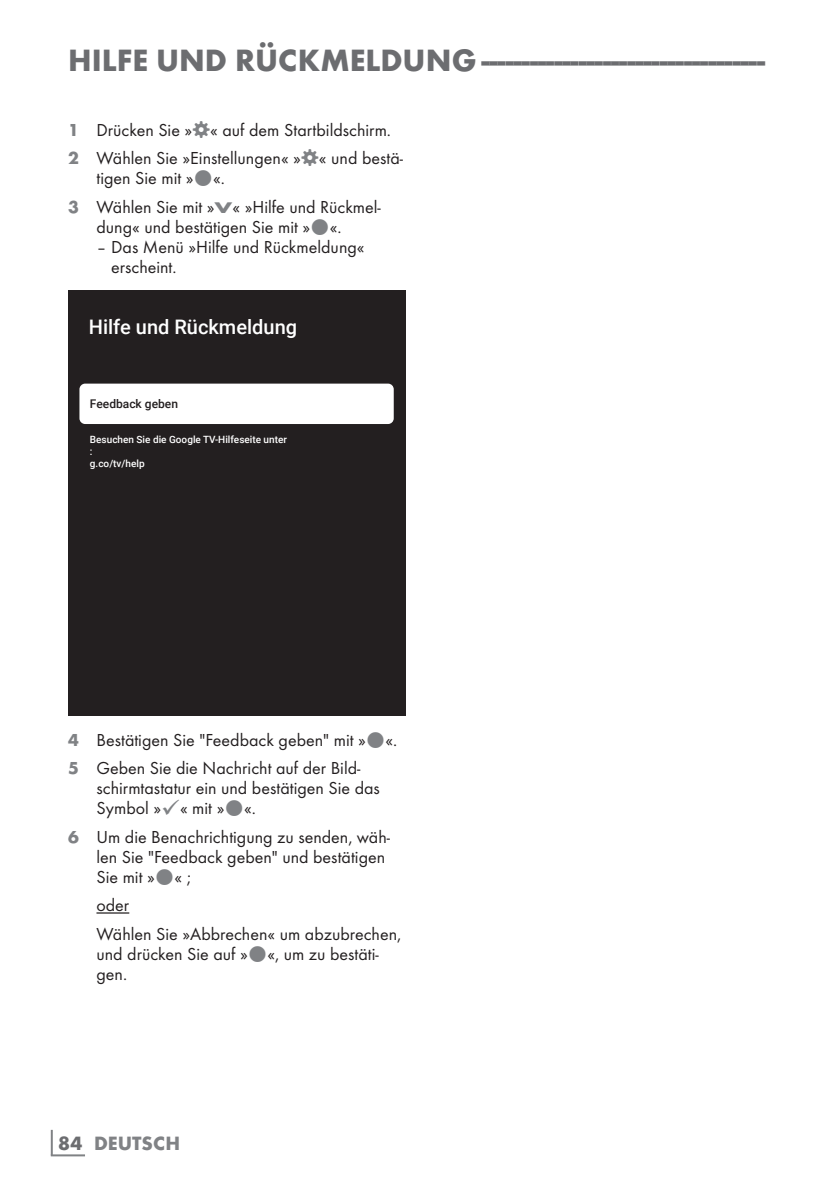
<style>
.page{position:relative;width:840px;height:1191px;background:#fff}
.page>*{position:absolute;margin:0;border:0;box-sizing:border-box;transform-origin:0 0}
.t1{font:700 32px "Futura TOT";color:#6c6d70}
.t2{font:500 20px "Roboto";color:#fff}
.t3{font:700 20px "Futura TOT";color:#808285}
.t4{font:18px/20px "Futura TOT Boo";color:#231f20}
.t5{font:500 12px "Roboto";color:#231f20}
.t6{font:500 10px/12px "Roboto";color:#fff}
.s1{font-family:"Futura TOT";font-weight:700;color:#808285}
.s2{font-family:"Futura TOT";font-weight:700;font-size:16px;color:#808285}
.s3{color:#808285}
.s4{color:#6c6d70}
</style>
<div class="page">
<hr style="left:51px;top:1129px;width:2px;height:26px;background:#808285">
<hr style="left:51px;top:1154px;width:34px;height:2px;background:#808285">
<hr style="left:96px;top:912px;width:33px;height:1px;background:#231f20">
<div style="left:68px;top:291px;width:337px;height:425px;background:#231f20"></div>
<div style="left:79px;top:383px;width:314px;height:41px;background:#fff;border-radius:6px"></div>
<h1 class="t1" style="left:68px;top:40px;width:698px">HILFE UND RÜCKMELDUNG------------------------------------</h1>
<p class="t4" style="left:68px;top:115px;width:336px;line-height:28.6px"><span class="s1">1</span> Drücken Sie » « auf dem Startbildschirm.<br><span class="s1">2</span> Wählen Sie »Einstellungen« » « und bestä-</p>
<p class="t4" style="left:68px;top:164px;width:314px;line-height:28.6px;text-indent:28px">tigen Sie mit » «.<br><span class="s1">3</span> Wählen Sie mit »<span class="s2">V</span>« »Hilfe und Rückmel-</p>
<p class="t4" style="left:96px;top:217px;width:246px">dung« und bestätigen Sie mit » «.</p>
<p class="t4" style="left:111px;top:237px;width:255px;text-indent:-15px">– Das Menü »Hilfe und Rückmeldung« erscheint.</p>
<p class="t2" style="left:89px;top:312px;width:210px">Hilfe und Rückmeldung</p>
<p class="t5" style="left:90px;top:396px;width:90px">Feedback geben</p>
<p class="t6" style="left:90px;top:433px;width:198px">Besuchen Sie die Google TV-Hilfeseite unter :<br>g.co/tv/help</p>
<p class="t4" style="left:68px;top:725px;width:330px;line-height:28.6px"><span class="s1">4</span> Bestätigen Sie "Feedback geben" mit » «.<br><span class="s1">5</span> Geben Sie die Nachricht auf der Bild-</p>
<p class="t4" style="left:96px;top:778px;width:285px">schirmtastatur ein und bestätigen Sie das<br>Symbol »<span class="s3">✓</span>« mit » «.</p>
<p class="t4" style="left:96px;top:826px;width:295px;text-indent:-28px"><span class="s1">6</span> Um die Benachrichtigung zu senden, wäh&shy;len Sie "Feedback geben" und bestätigen<br>Sie mit » « ;</p>
<p class="t4" style="left:96px;top:890px;width:306px;line-height:28.6px">oder<br>Wählen Sie »Abbrechen« um abzubrechen,</p>
<p class="t4" style="left:96px;top:943px;width:284px">und drücken Sie auf » «, um zu bestäti&shy;gen.</p>
<p class="t3" style="left:58px;top:1131px;width:123px"><span class="s4">84</span> DEUTSCH</p>
</div>
